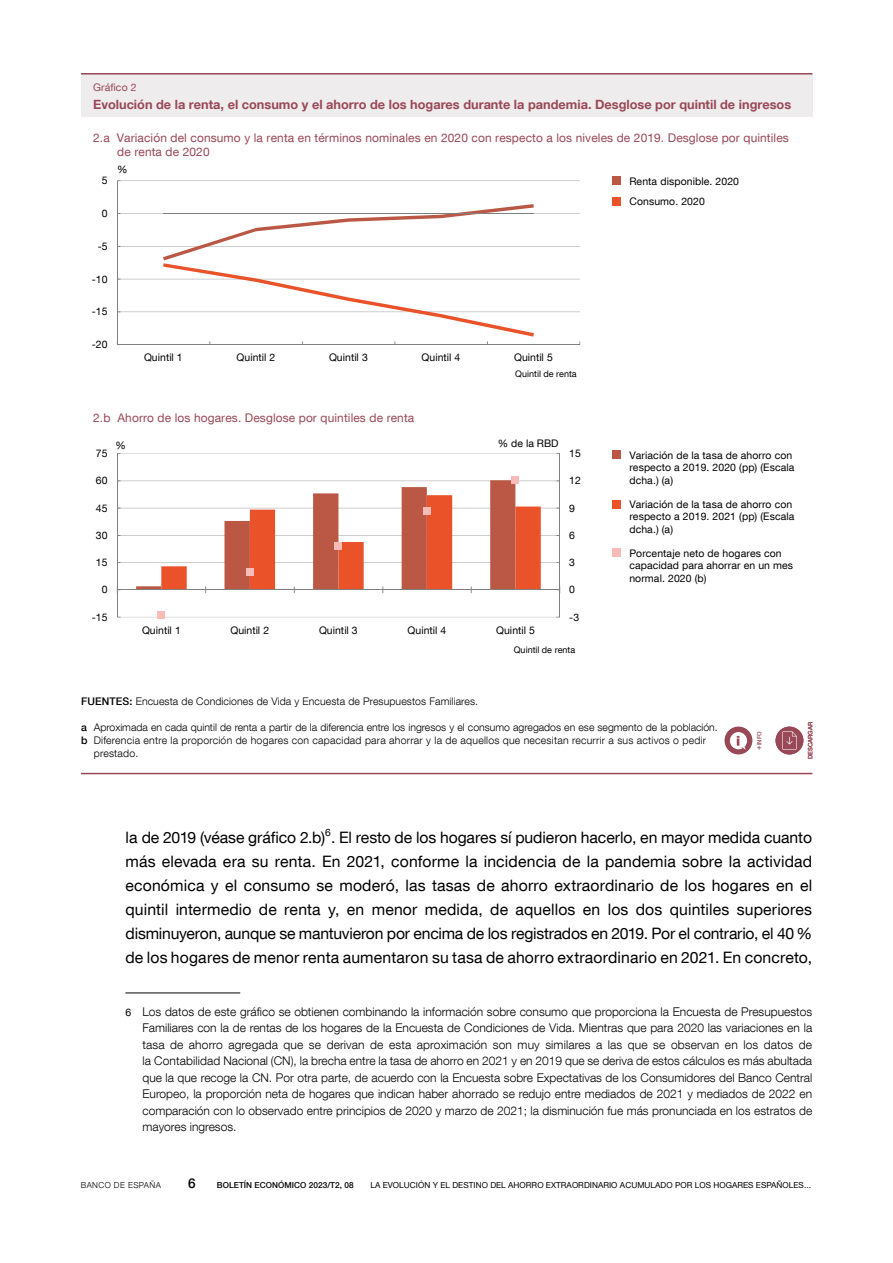
<style>
.page{position:relative;width:893px;height:1263px;background:#fff}
.page>*{position:absolute;margin:0;border:0;box-sizing:border-box;transform-origin:0 0}
.Texto_artículo{font:15.75px/24px "Bd E Neue Helvetica";letter-spacing:.01em;color:#000;text-align:justify}
.t1{font:500 13.5px "Bd E Neue Helvetica";color:#000}
.t2{font:700 12.75px "Bd E Neue Helvetica";color:#984856}
.Citas_1_texto{font:300 12px/16.5px "Bd E Neue Helvetica";color:#000;text-align:justify}
.t3{font:12px/14.4px "Bd E Neue Helvetica";letter-spacing:.01em;color:#984856}
.t4{font:10.5px/12.6px "Bd E Neue Helvetica";letter-spacing:.01em;color:#000}
.t5{font:300 10.5px "Bd E Neue Helvetica";letter-spacing:.01em;color:#000}
.t6{font:10.5px "Bd E Neue Helvetica";letter-spacing:.01em;color:#984856}
.t7{font:9px "Bd E Neue Helvetica";letter-spacing:.005em;color:#000}
.t8{font:8.25px "Bd E Neue Helvetica";letter-spacing:.005em;color:#000}
.t9{font:500 8.25px "Bd E Neue Helvetica";letter-spacing:.005em;color:#000}
.t10{font:300 8.25px "Bd E Neue Helvetica";letter-spacing:.05em;color:#000}
.t11{font:500 6px "Bd E Neue Helvetica";color:#984856}
.s1{font-weight:500}
.s2{font-size:7.5px}
.s3{font-weight:400;font-size:10.5px}
</style>
<div class="page">
<hr style="left:125px;top:992px;width:115px;height:1px;background:#000">
<div style="left:81px;top:74px;width:731px;height:42px;background:#efeced"></div>
<hr style="left:81px;top:73px;width:731px;height:2px;background:#984856">
<hr style="left:81px;top:773px;width:731px;height:1px;background:#984856">
<div style="left:724px;top:726px;width:28px;height:28px;background:#984856;border-radius:50%"></div>
<svg style="left:730px;top:732px;width:17px;height:18px"></svg>
<div style="left:613px;top:197px;width:8px;height:9px;background:#ea5229"></div>
<div style="left:613px;top:176px;width:8px;height:9px;background:#ba5845"></div>
<div style="left:613px;top:549px;width:8px;height:8px;background:#f7bbb8"></div>
<div style="left:613px;top:500px;width:8px;height:8px;background:#ea5229"></div>
<div style="left:613px;top:450px;width:8px;height:9px;background:#ba5845"></div>
<hr style="left:117px;top:312px;width:463px;height:1px;background:#a6a5a5">
<hr style="left:117px;top:279px;width:463px;height:1px;background:#a6a5a5">
<hr style="left:117px;top:246px;width:463px;height:1px;background:#a6a5a5">
<hr style="left:117px;top:213px;width:463px;height:1px;background:#a6a5a5">
<hr style="left:117px;top:181px;width:463px;height:1px;background:#a6a5a5">
<hr style="left:117px;top:181px;width:1px;height:164px;background:#7f8080">
<hr style="left:117px;top:344px;width:463px;height:1px;background:#7f8080">
<svg style="left:163px;top:204px;width:371px;height:140px"></svg>
<hr style="left:117px;top:617px;width:443px;height:1px;background:#a6a5a5">
<hr style="left:117px;top:562px;width:443px;height:1px;background:#a6a5a5">
<hr style="left:117px;top:535px;width:443px;height:1px;background:#a6a5a5">
<hr style="left:117px;top:508px;width:443px;height:1px;background:#a6a5a5">
<hr style="left:117px;top:481px;width:443px;height:1px;background:#a6a5a5">
<hr style="left:117px;top:453px;width:443px;height:1px;background:#a6a5a5">
<hr style="left:559px;top:454px;width:1px;height:163px;background:#7f8080">
<hr style="left:117px;top:454px;width:1px;height:163px;background:#7f8080">
<hr style="left:117px;top:589px;width:443px;height:1px;background:#7f8080">
<svg style="left:136px;top:480px;width:405px;height:113px"></svg>
<div style="left:158px;top:611px;width:7px;height:7px;background:#f7bbb8"></div>
<div style="left:246px;top:568px;width:8px;height:7px;background:#f7bbb8"></div>
<div style="left:335px;top:542px;width:7px;height:8px;background:#f7bbb8"></div>
<div style="left:423px;top:507px;width:8px;height:8px;background:#f7bbb8"></div>
<div style="left:512px;top:476px;width:7px;height:8px;background:#f7bbb8"></div>
<div style="left:775px;top:727px;width:28px;height:27px;background:#984856;border-radius:50%"></div>
<svg style="left:782px;top:731px;width:15px;height:19px"></svg>
<p class="t6" style="left:93px;top:81px;width:45px">Gráfico 2</p>
<p class="t2" style="left:93px;top:96px;width:700px">Evolución de la renta, el consumo y el ahorro de los hogares durante la pandemia. Desglose por quintil de ingresos</p>
<p class="t3" style="left:117px;top:130px;width:673px;text-indent:-24px">2.a Variación del consumo y la renta en términos nominales en 2020 con respecto a los niveles de 2019. Desglose por quintiles de renta de 2020</p>
<p class="t4" style="left:102px;top:174px;width:7px">5</p>
<p class="t4" style="left:102px;top:207px;width:7px">0</p>
<p class="t4" style="left:98px;top:240px;width:11px">-5</p>
<p class="t4" style="left:92px;top:272px;width:17px">-10</p>
<p class="t4" style="left:92px;top:305px;width:17px">-15</p>
<p class="t4" style="left:92px;top:338px;width:17px">-20</p>
<p class="t4" style="left:117px;top:163px;width:12px">%</p>
<p class="t4" style="left:144px;top:351px;width:40px">Quintil 1</p>
<p class="t4" style="left:237px;top:351px;width:40px">Quintil 2</p>
<p class="t4" style="left:329px;top:351px;width:40px">Quintil 3</p>
<p class="t4" style="left:422px;top:351px;width:40px">Quintil 4</p>
<p class="t4" style="left:514px;top:351px;width:40px">Quintil 5</p>
<p class="t7" style="left:515px;top:368px;width:63px">Quintil de renta</p>
<p class="t3" style="left:93px;top:410px;width:323px">2.b Ahorro de los hogares. Desglose por quintiles de renta</p>
<p class="t4" style="left:96px;top:447px;width:13px">75</p>
<p class="t4" style="left:115px;top:438px;width:12px">%</p>
<p class="t4" style="left:498px;top:437px;width:62px">% de la RBD</p>
<p class="t4" style="left:569px;top:447px;width:13px">15</p>
<p class="t4" style="left:96px;top:474px;width:13px">60</p>
<p class="t4" style="left:569px;top:474px;width:13px">12</p>
<p class="t4" style="left:96px;top:501px;width:13px">45</p>
<p class="t4" style="left:569px;top:501px;width:7px">9</p>
<p class="t4" style="left:96px;top:528px;width:13px">30</p>
<p class="t4" style="left:569px;top:528px;width:7px">6</p>
<p class="t4" style="left:96px;top:556px;width:13px">15</p>
<p class="t4" style="left:569px;top:556px;width:7px">3</p>
<p class="t4" style="left:102px;top:583px;width:7px">0</p>
<p class="t4" style="left:569px;top:583px;width:7px">0</p>
<p class="t4" style="left:92px;top:610px;width:17px">-15</p>
<p class="t4" style="left:569px;top:610px;width:11px">-3</p>
<p class="t4" style="left:142px;top:623px;width:40px">Quintil 1</p>
<p class="t4" style="left:230px;top:623px;width:40px">Quintil 2</p>
<p class="t4" style="left:319px;top:623px;width:40px">Quintil 3</p>
<p class="t4" style="left:408px;top:623px;width:40px">Quintil 4</p>
<p class="t4" style="left:496px;top:623px;width:40px">Quintil 5</p>
<p class="t7" style="left:514px;top:644px;width:63px">Quintil de renta</p>
<p class="t4" style="left:629px;top:174px;width:111px">Renta disponible. 2020</p>
<p class="t4" style="left:629px;top:195px;width:77px">Consumo. 2020</p>
<p class="t4" style="left:629px;top:448px;width:167px">Variación de la tasa de ahorro con respecto a 2019. 2020 (pp) (Escala dcha.) (a)</p>
<p class="t4" style="left:629px;top:498px;width:167px">Variación de la tasa de ahorro con respecto a 2019. 2021 (pp) (Escala dcha.) (a)</p>
<p class="t4" style="left:629px;top:546px;width:165px">Porcentaje neto de hogares con capacidad para ahorrar en un mes normal. 2020 (b)</p>
<p class="t5" style="left:81px;top:695px;width:399px"><span class="s1">FUENTES:</span> Encuesta de Condiciones de Vida y Encuesta de Presupuestos Familiares.</p>
<p class="t5" style="left:81px;top:721px;width:638px"><span class="s1">a</span> Aproximada en cada quintil de renta a partir de la diferencia entre los ingresos y el consumo agregados en ese segmento de la población.</p>
<p class="t5" style="left:81px;top:734px;width:627px"><span class="s1">b</span> Diferencia entre la proporción de hogares con capacidad para ahorrar y la de aquellos que necesitan recurrir a sus activos o pedir</p>
<p class="t5" style="left:94px;top:746px;width:46px">prestado.</p>
<p class="t11" style="left:756px;top:750px;width:21px;rotate:-90deg"><span class="s2">+</span>INFO</p>
<p class="t11" style="left:807px;top:759px;width:39px;rotate:-90deg">DESCARGAR</p>
<p class="Texto_artículo" style="left:125px;top:825px;width:688px">la de 2019 (véase gráfico 2.b)<sup>6</sup>. El resto de los hogares sí pudieron hacerlo, en mayor medida cuanto más elevada era su renta. En 2021, conforme la incidencia de la pandemia sobre la actividad económica y el consumo se moderó, las tasas de ahorro extraordinario de los hogares en el quintil intermedio de renta y, en menor medida, de aquellos en los dos quintiles superiores disminuyeron, aunque se mantuvieron por encima de los registrados en 2019. Por el contrario, el 40 % de los hogares de menor renta aumentaron su tasa de ahorro extraordinario en 2021. En concreto,</p>
<p class="Citas_1_texto" style="left:142px;top:1003px;width:671px;text-indent:-17px"><span class="s3">6</span> Los datos de este gráfico se obtienen combinando la información sobre consumo que proporciona la Encuesta de Presupuestos Familiares con la de rentas de los hogares de la Encuesta de Condiciones de Vida. Mientras que para 2020 las variaciones en la tasa de ahorro agregada que se derivan de esta aproximación son muy similares a las que se observan en los datos de la Contabilidad Nacional (CN), la brecha entre la tasa de ahorro en 2021 y en 2019 que se deriva de estos cálculos es más abultada que la que recoge la CN. Por otra parte, de acuerdo con la Encuesta sobre Expectativas de los Consumidores del Banco Central Europeo, la proporción neta de hogares que indican haber ahorrado se redujo entre mediados de 2021 y mediados de 2022 en comparación con lo observado entre principios de 2020 y marzo de 2021; la disminución fue más pronunciada en los estratos de mayores ingresos.</p>
<p class="t10" style="left:81px;top:1180px;width:82px">BANCO DE ESPAÑA</p>
<p class="t1" style="left:188px;top:1175px;width:9px">6</p>
<p class="t9" style="left:217px;top:1180px;width:138px">BOLETÍN ECONÓMICO 2023/T2, 08</p>
<p class="t8" style="left:370px;top:1180px;width:442px">LA EVOLUCIÓN Y EL DESTINO DEL AHORRO EXTRAORDINARIO ACUMULADO POR LOS HOGARES ESPAÑOLES...</p>
</div>
